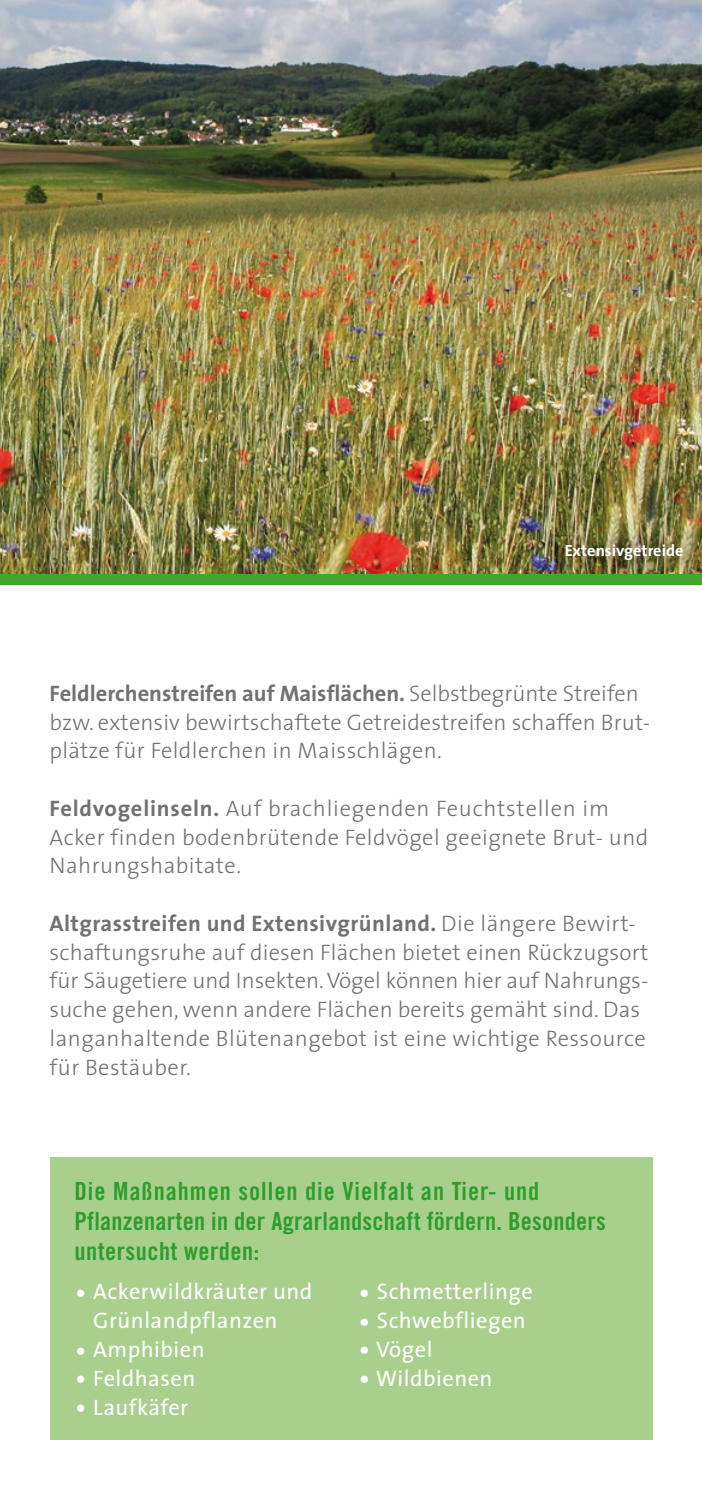
<style>
.page{position:relative;width:702px;height:1489px;background:#fff}
.page>*{position:absolute;margin:0;border:0;box-sizing:border-box;transform-origin:0 0}
.t1{font:25px/30px "Trade Gothic Bold Cond Twenty";letter-spacing:.01em;color:#2d9e2b}
.t2{font:300 22.5px/28.8px "The Sans";letter-spacing:.01em;color:#707172}
.t3{font:22.5px/28.8px "The Sans";letter-spacing:.02em;color:#fff}
.t4{font:700 16.25px "The Sans";color:#fff}
.s1{font-weight:700}
.s2{font-size:30px}
</style>
<div class="page">
<img style="left:0;top:0;width:702px;height:574px">
<div style="left:50px;top:1157px;width:602px;height:282px;background:#a9cf8d"></div>
<div style="left:0;top:574px;width:702px;height:11px;background:#41a62b"></div>
<img style="left:547px;top:525px;width:153px;height:49px">
<p class="t4" style="left:564px;top:536px;width:120px">Extensivgetreide</p>
<p class="t2" style="left:50px;top:678px;width:602px"><span class="s1">Feldlerchenstreifen auf Maisflächen.</span> Selbstbegrünte Streifen bzw. extensiv bewirtschaftete Getreidestreifen schaffen Brut&shy;plätze für Feldlerchen in Maisschlägen.</p>
<p class="t2" style="left:50px;top:793px;width:600px"><span class="s1">Feldvogelinseln.</span> Auf brachliegenden Feuchtstellen im<br>Acker finden bodenbrütende Feldvögel geeignete Brut- und<br>Nahrungshabitate.</p>
<p class="t2" style="left:50px;top:908px;width:600px"><span class="s1">Altgrasstreifen und Extensivgrünland.</span> Die längere Bewirt&shy;schaftungsruhe auf diesen Flächen bietet einen Rückzugsort für Säugetiere und Insekten. Vögel können hier auf Nahrungs&shy;suche gehen, wenn andere Flächen bereits gemäht sind. Das langanhaltende Blütenangebot ist eine wichtige Ressource für Bestäuber.</p>
<p class="t1" style="left:74px;top:1175px;width:533px">Die Maßnahmen sollen die Vielfalt an Tier- und<br>Pflanzenarten in der Agrarlandschaft fördern. Besonders untersucht werden:</p>
<p class="t3" style="left:93px;top:1276px;width:220px;text-indent:-19px"><span class="s2">•</span> Ackerwildkräuter und<br>Grünlandpflanzen</p>
<p class="t3" style="left:74px;top:1334px;width:132px"><span class="s2">•</span> Amphibien</p>
<p class="t3" style="left:74px;top:1362px;width:122px"><span class="s2">•</span> Feldhasen</p>
<p class="t3" style="left:74px;top:1391px;width:115px"><span class="s2">•</span> Laufkäfer</p>
<p class="t3" style="left:358px;top:1276px;width:176px"><span class="s2">•</span> Schmetterlinge</p>
<p class="t3" style="left:358px;top:1305px;width:169px"><span class="s2">•</span> Schwebfliegen</p>
<p class="t3" style="left:358px;top:1334px;width:76px"><span class="s2">•</span> Vögel</p>
<p class="t3" style="left:358px;top:1362px;width:136px"><span class="s2">•</span> Wildbienen</p>
</div>
